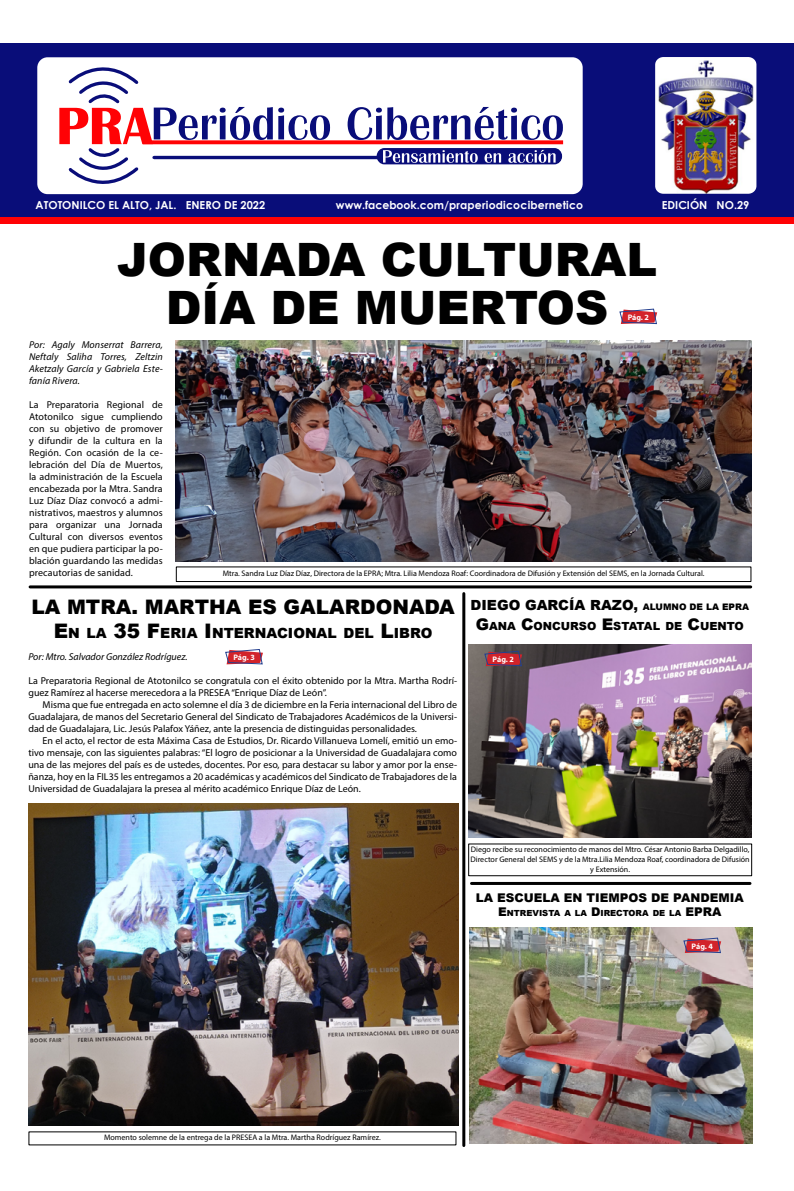
<style>
.page{position:relative;width:794px;height:1191px;background:#fff}
.page>*{position:absolute;margin:0;border:0;box-sizing:border-box;transform-origin:0 0}
.t1{font:900 46px/48px "Arial";color:#000;text-align:center}
.t2{font:900 20px "Arial";color:#000}
.t3{font:900 14px "Arial";color:#000}
.t4{font:900 12px "Arial";color:#000}
.t5{font:900 11.2px "Arial";color:#000}
.t6{font:700 11px "Century Gothic";color:#fff}
.t7{font:700 11px "Century Gothic";letter-spacing:.02em;color:#fff}
.t8{font:10px/12px "Myriad Pro";color:#000;text-align:justify}
.t9{font:italic 10px/12px "Myriad Pro";letter-spacing:.005em;color:#000;text-align:justify}
.t10{font:900 8.4px "Arial";color:#000}
.t11{font:8px/9.6px "Myriad Pro";color:#000;text-align:center}
.t12{font:700 8px "Myriad Pro";letter-spacing:-.01em;color:#fff}
.s1{font-size:20px}
.s2{font-size:9px}
.s3{font-size:16px}
.s4{font-size:12px}
.s5{font-size:8.4px}
</style>
<div class="page">
<img style="left:468px;top:645px;width:283px;height:192px">
<div style="left:0;top:200px;width:794px;height:24px;background:#ff0205"></div>
<div style="left:0;top:43px;width:794px;height:174px;background:#090d79"></div>
<div style="left:37px;top:57px;width:545px;height:137px;background:#fff;border-radius:10px"></div>
<div style="left:377px;top:148px;width:185px;height:16px;background:#090d79;border-radius:8px"></div>
<img style="left:656px;top:58px;width:99px;height:135px">
<div style="left:649px;top:51px;width:113px;height:149px;border:6px solid #090d79;border-radius:11px"></div>
<svg style="left:59px;top:57px;width:271px;height:138px"></svg>
<svg style="left:347px;top:107px;width:216px;height:33px"></svg>
<svg style="left:143px;top:140px;width:420px;height:4px;background:#fe181b"></svg>
<hr style="left:154px;top:156px;width:301px;height:3px;background:#090d79">
<svg style="left:377px;top:150px;width:185px;height:13px"></svg>
<div style="left:176px;top:566px;width:575px;height:16px;border:1px solid #000"></div>
<div style="left:468px;top:843px;width:284px;height:33px;border:1px solid #000"></div>
<hr style="left:30px;top:585px;width:720px;height:3px;background:#000">
<hr style="left:471px;top:882px;width:279px;height:3px;background:#000">
<hr style="left:462px;top:593px;width:3px;height:552px;background:#000">
<svg style="left:619px;top:308px;width:38px;height:17px"></svg>
<svg style="left:225px;top:649px;width:38px;height:16px"></svg>
<img style="left:469px;top:927px;width:283px;height:216px">
<svg style="left:483px;top:650px;width:39px;height:17px"></svg>
<svg style="left:682px;top:937px;width:39px;height:16px"></svg>
<img style="left:176px;top:341px;width:575px;height:220px">
<img style="left:28px;top:804px;width:430px;height:321px">
<p class="t6" style="left:36px;top:198px;width:231px">ATOTONILCO EL ALTO, JAL. ENERO DE 2022</p>
<p class="t7" style="left:336px;top:198px;width:249px">www.facebook.com/praperiodicocibernetico</p>
<p class="t6" style="left:662px;top:198px;width:89px">EDICIÓN NO.29</p>
<h1 class="t1" style="left:117px;top:234px;width:541px">JORNADA CULTURAL<br>DÍA DE MUERTOS</h1>
<p class="t12" style="left:627px;top:312px;width:23px">Pág. 2</p>
<p class="t9" style="left:29px;top:338px;width:135px">Por: Agaly Monserrat Barrera, Neftaly Saliha Torres, Zeltzin Aketzaly García y Gabriela Este&shy;fanía Rivera.</p>
<p class="t8" style="left:29px;top:398px;width:135px">La Preparatoria Regional de Atotonilco sigue cumpliendo con su objetivo de promover y difundir de la cultura en la Región. Con ocasión de la ce&shy;lebración del Día de Muertos, la administración de la Escuela encabezada por la Mtra. Sandra Luz Díaz Díaz convocó a admi&shy;nistrativos, maestros y alumnos para organizar una Jornada Cultural con diversos eventos en que pudiera participar la po&shy;blación guardando las medidas precautorias de sanidad.</p>
<p class="t11" style="left:223px;top:568px;width:483px">Mtra. Sandra Luz Díaz Díaz, Directora de la EPRA; Mtra. Lilia Mendoza Roaf: Coordinadora de Difusión y Extensión del SEMS, en la Jornada Cultural.</p>
<h2 class="t2" style="left:31px;top:592px;width:425px">LA MTRA. MARTHA ES GALARDONADA</h2>
<h3 class="t3" style="left:54px;top:623px;width:170px"><span class="s1">E</span>N LA <span class="s1">35 F</span>ERIA <span class="s1">I</span>NTERNAC</h3>
<h3 class="t3" style="left:288px;top:623px;width:18px">IONAL</h3>
<h3 class="t3" style="left:343px;top:623px;width:11px">DEL</h3>
<h3 class="t3" style="left:380px;top:623px;width:41px"><span class="s1">L</span>IBRO</h3>
<p class="t12" style="left:233px;top:652px;width:23px">Pág. 3</p>
<p class="t9" style="left:28px;top:650px;width:161px">Por: Mtro. Salvador González Rodríguez.</p>
<p class="t8" style="left:28px;top:674px;width:430px">La Preparatoria Regional de Atotonilco se congratula con el éxito obtenido por la Mtra. Martha Rodrí&shy;guez Ramírez al hacerse merecedora a la PRESEA “Enrique Díaz de León”.</p>
<p class="t8" style="left:28px;top:698px;width:430px;text-indent:14px">Misma que fue entregada en acto solemne el día 3 de diciembre en la Feria internacional del Libro de Guadalajara, de manos del Secretario General del Sindicato de Trabajadores Académicos de la Universi&shy;dad de Guadalajara, Lic. Jesús Palafox Yáñez, ante la presencia de distinguidas personalidades.</p>
<p class="t8" style="left:28px;top:734px;width:430px;text-indent:14px">En el acto, el rector de esta Máxima Casa de Estudios, Dr. Ricardo Villanueva Lomelí, emitió un emo&shy;tivo mensaje, con las siguientes palabras: “El logro de posicionar a la Universidad de Guadalajara como una de las mejores del país es de ustedes, docentes. Por eso, para destacar su labor y amor por la ense&shy;ñanza, hoy en la FIL35 les entregamos a 20 académicas y académicos del Sindicato de Trabajadores de la Universidad de Guadalajara la presea al mérito académico Enrique Díaz de León.</p>
<h3 class="t3" style="left:470px;top:595px;width:280px">DI EGO GARCÍA RAZO, <span class="s2">ALUMNO DE LA EPRA</span></h3>
<p class="t5" style="left:476px;top:617px;width:24px"><span class="s3">G</span>ANA</p>
<p class="t5" style="left:521px;top:617px;width:23px"><span class="s3">C</span>ONCURSO</p>
<p class="t5" style="left:601px;top:617px;width:21px"><span class="s3">E</span>STATAL</p>
<p class="t5" style="left:665px;top:617px;width:45px">DE <span class="s3">C</span>UENTO</p>
<p class="t12" style="left:492px;top:654px;width:23px">Pág. 2</p>
<p class="t11" style="left:470px;top:844px;width:281px">Diego recibe su reconocimiento de manos del Mtro. César Antonio Barba Delgadillo,<br>Director General del SEMS y de la Mtra.Lilia Mendoza Roaf, coordinadora de Difusión y Extensión.</p>
<p class="t4" style="left:476px;top:888px;width:269px">LA ESCUELA EN TI EMPOS DE PANDEMIA</p>
<p class="t10" style="left:498px;top:907px;width:16px"><span class="s4">E</span>NTRE</p>
<p class="t10" style="left:532px;top:907px;width:17px">VISTA</p>
<p class="t10" style="left:564px;top:907px;width:47px">A LA <span class="s4">D</span>IRECTORA</p>
<p class="t10" style="left:652px;top:907px;width:7px">DE</p>
<p class="t4" style="left:669px;top:903px;width:54px"><span class="s5">LA</span> EPRA</p>
<p class="t12" style="left:691px;top:940px;width:23px">Pág. 4</p>
<p class="t11" style="left:104px;top:1132px;width:278px">Momento solemne de la entrega de la PRESEA a la Mtra. Martha Rodríguez Ramírez.</p>
</div>
